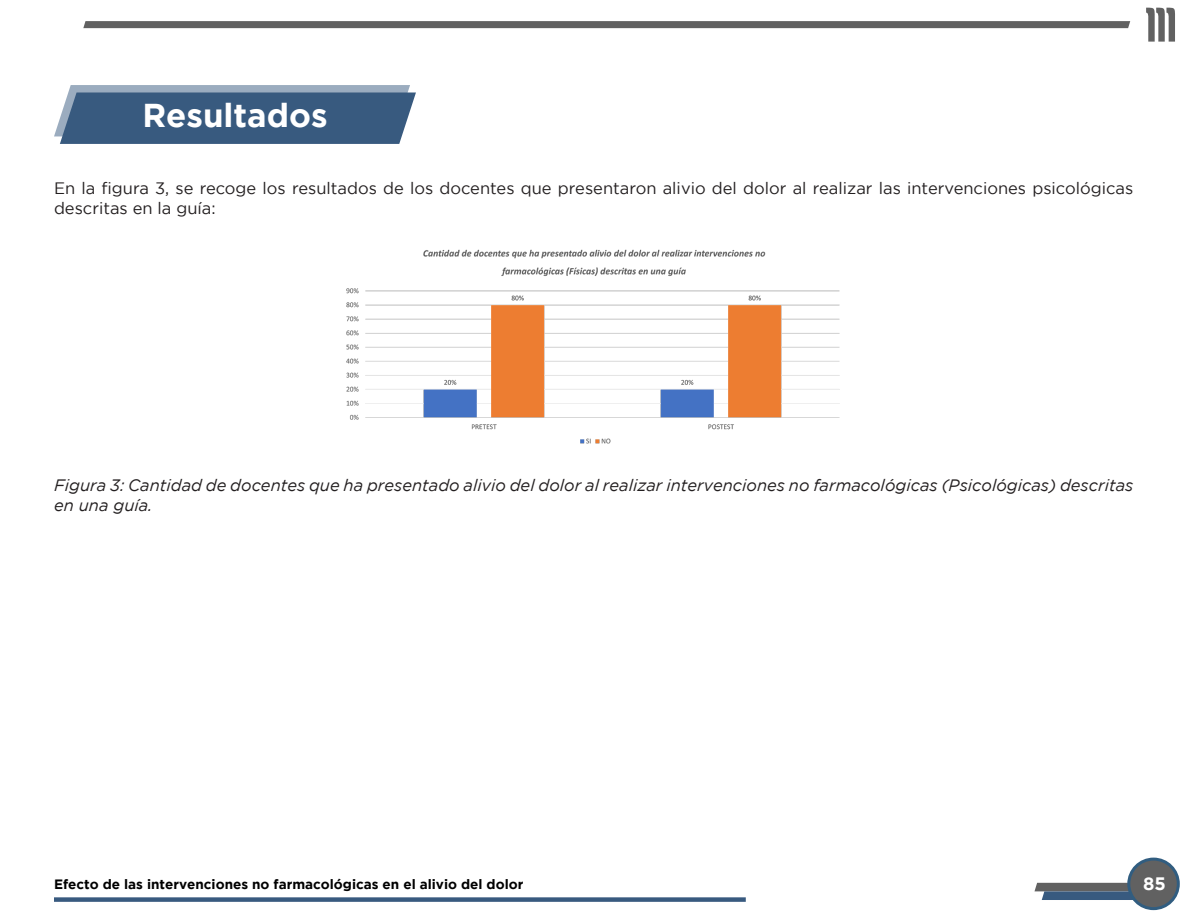
<style>
.page{position:relative;width:1188px;height:918px;background:#fff}
.page>*{position:absolute;margin:0;border:0;box-sizing:border-box;transform-origin:0 0}
.t1{font:700 33px "Gotham";color:#fff}
.t2{font:700 18px "Gotham";color:#fff}
.t3{font:16.5px/19.8px "Gotham";color:#231f20}
.t4{font:italic 16.5px/19.8px "Gotham";color:#231f20}
.t5{font:700 13.5px "Gotham";color:#000}
</style>
<div class="page">
<svg style="left:1146px;top:8px;width:29px;height:34px"></svg>
<svg style="left:83px;top:21px;width:1047px;height:7px;background:#636363"></svg>
<svg style="left:54px;top:85px;width:362px;height:59px;background:#4e6c8d"></svg>
<img style="left:346px;top:249px;width:494px;height:195px">
<svg style="left:1035px;top:883px;width:99px;height:17px;background:#576778"></svg>
<div style="left:1129px;top:859px;width:49px;height:50px;background:#616161;border-radius:50%"></div>
<div style="left:1127px;top:858px;width:53px;height:52px;border:3px solid #315d80;border-radius:50%"></div>
<div style="left:54px;top:897px;width:692px;height:5px;background:#385a7f"></div>
<p class="t1" style="left:142px;top:96px;width:187px">Resultados</p>
<p class="t3" style="left:54px;top:178px;width:1081px">En la figura 3, se recoge los resultados de los docentes que presentaron alivio del dolor al realizar las intervenciones psicológicas descritas en la guía:</p>
<p class="t4" style="left:54px;top:475px;width:1081px">Figura 3: Cantidad de docentes que ha presentado alivio del dolor al realizar intervenciones no farmacológicas (Psicológicas) descritas en una guía.</p>
<p class="t5" style="left:54px;top:876px;width:471px">Efecto de las intervenciones no farmacológicas en el alivio del dolor</p>
<p class="t2" style="left:1143px;top:874px;width:24px">85</p>
</div>
